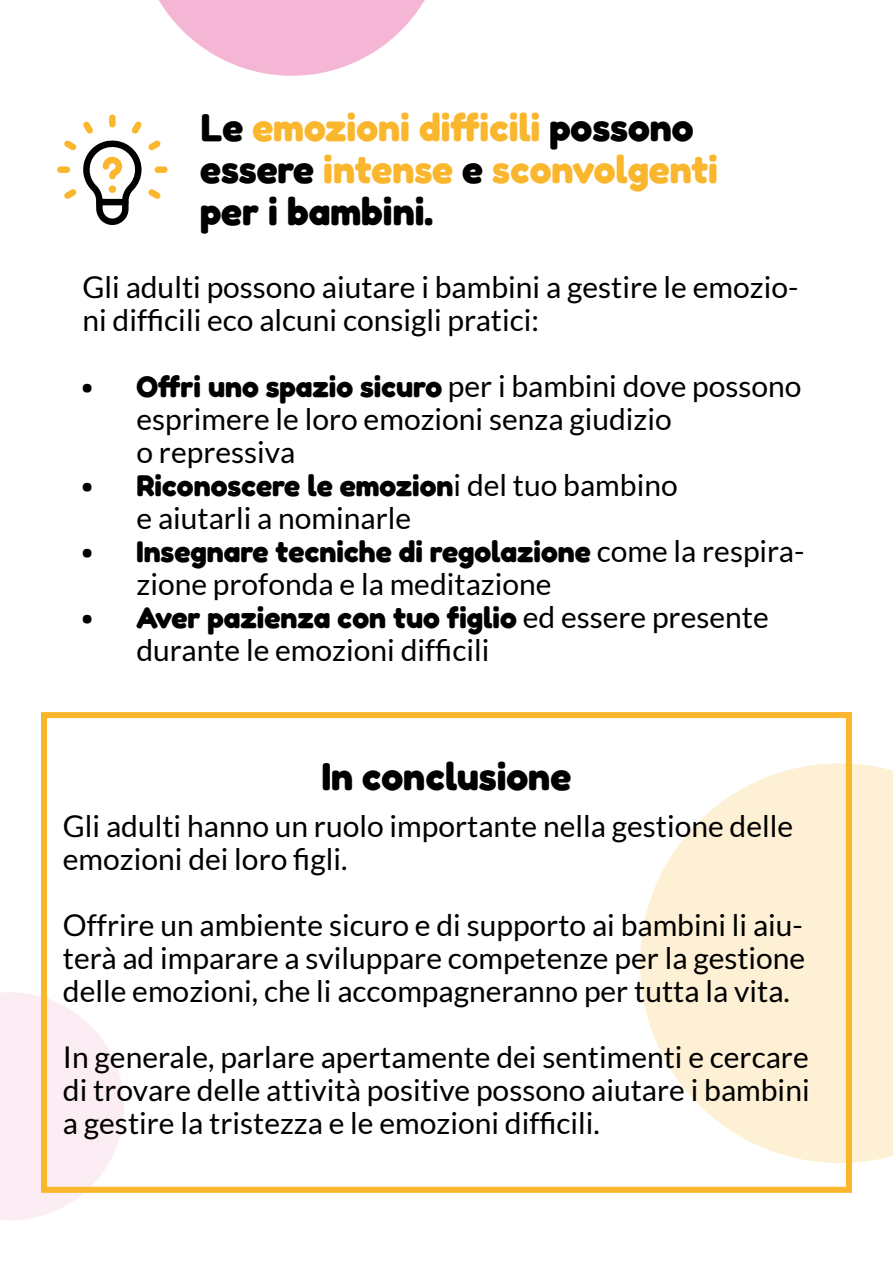
<style>
.page{position:relative;width:893px;height:1263px;background:#fff}
.page>*{position:absolute;margin:0;border:0;box-sizing:border-box;transform-origin:0 0}
.t1{font:700 39px/42px "Fredoka";color:#fab62d}
.t2{font:700 39px "Fredoka";color:#000}
.t3{font:30px/33px "Lato";color:#000}
.t4{font:700 30px "Fredoka";color:#000}
.s1{color:#000}
.s2{font-family:"Fredoka";font-weight:700}
.s3{font-family:"Lato";font-weight:400}
</style>
<div class="page">
<svg style="left:0;top:992px;width:124px;height:228px"></svg>
<svg style="left:640px;top:763px;width:253px;height:400px;fill:#fef0d5"></svg>
<svg style="left:159px;top:0;width:266px;height:76px"></svg>
<svg style="left:59px;top:116px;width:107px;height:109px"></svg>
<div style="left:109px;top:186px;width:7px;height:6px;background:#fab62d;border:1px solid #fab62d;border-radius:50%"></div>
<div style="left:41px;top:712px;width:811px;height:481px;border:6px solid #fab62d"></div>
<h1 class="t1" style="left:200px;top:105px;width:519px"><span class="s1">Le</span> emozioni difficili <span class="s1">possono essere</span> intense <span class="s1">e</span> sconvolgenti <span class="s1">per i bambini.</span></h1>
<p class="t3" style="left:82px;top:270px;width:717px">Gli adulti possono aiutare i bambini a gestire le emozio&shy;ni difficili eco alcuni consigli pratici:</p>
<p class="t3" style="left:136px;top:369px;width:667px;text-indent:-54px"><span class="s2">• Offri uno spazio sicuro</span> per i bambini dove possono esprimere le loro emozioni senza giudizio<br>o repressiva</p>
<p class="t4" style="left:82px;top:466px;width:597px">• Riconoscere le emozion<span class="s3">i del tuo bambino</span></p>
<p class="t3" style="left:136px;top:501px;width:276px">e aiutarli a nominarle</p>
<p class="t4" style="left:82px;top:532px;width:723px">• Insegnare tecniche di regolazione <span class="s3">come la respira-</span></p>
<p class="t3" style="left:136px;top:567px;width:416px">zione profonda e la meditazione</p>
<p class="t4" style="left:82px;top:598px;width:688px">• Aver pazienza con tuo figlio <span class="s3">ed essere presente</span></p>
<p class="t3" style="left:136px;top:633px;width:354px">durante le emozioni difficili</p>
<h1 class="t2" style="left:322px;top:751px;width:251px">In conclusione</h1>
<p class="t3" style="left:63px;top:809px;width:732px">Gli adulti hanno un ruolo importante nella gestione delle emozioni dei loro figli.</p>
<p class="t3" style="left:63px;top:908px;width:744px;text-align:justify">Offrire un ambiente sicuro e di supporto ai bambini li aiu&shy;terà ad imparare a sviluppare competenze per la gestione delle emozioni, che li accompagneranno per tutta la vita.</p>
<p class="t3" style="left:63px;top:1040px;width:748px;text-align:justify">In generale, parlare apertamente dei sentimenti e cercare di trovare delle attività positive possono aiutare i bambini a gestire la tristezza e le emozioni difficili.</p>
</div>
